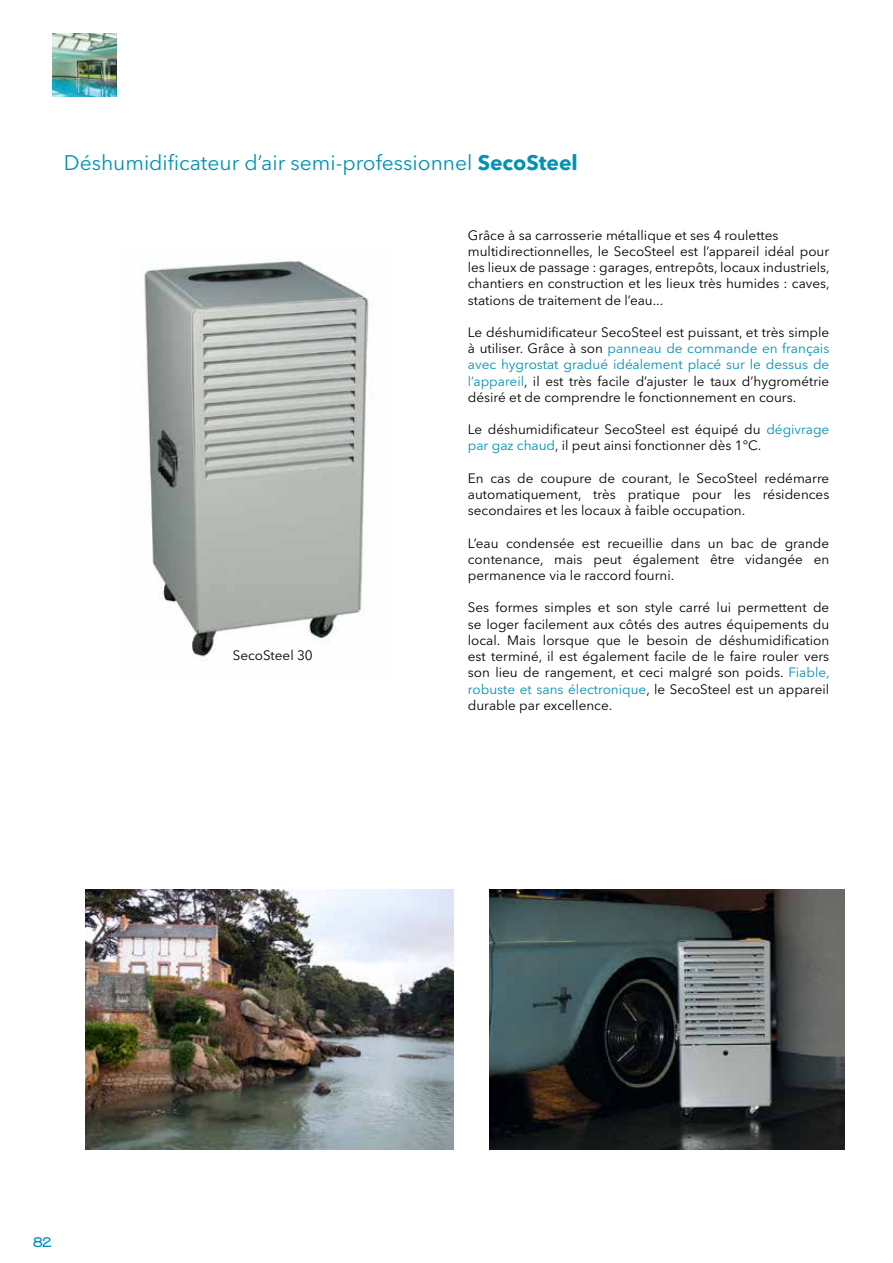
<style>
.page{position:relative;width:893px;height:1263px;background:#fff}
.page>*{position:absolute;margin:0;border:0;box-sizing:border-box;transform-origin:0 0}
.t1{font:21px "Avenir Next LT Pro";color:#0092b3}
.t2{font:900 15px "Walkway";color:#0092b3}
.t3{font:13.5px/16.2px "Avenir Next LT Pro";color:#000;text-align:justify}
.s1{font-weight:700}
.s2{color:#0091b3}
</style>
<div class="page">
<img style="left:53px;top:33px;width:63px;height:64px">
<img style="left:489px;top:890px;width:355px;height:259px">
<img style="left:144px;top:259px;width:225px;height:402px">
<img style="left:86px;top:890px;width:367px;height:259px">
<h1 class="t1" style="left:64px;top:151px;width:515px">Déshumidificateur d’air semi-professionnel <span class="s1">SecoSteel</span></h1>
<p class="t3" style="left:233px;top:647px;width:82px">SecoSteel 30</p>
<p class="t3" style="left:468px;top:227px;width:363px;text-align:left">Grâce à sa carrosserie métallique et ses 4 roulettes multidirectionnelles, le SecoSteel est l’appareil idéal pour les lieux de passage : garages, entrepôts, locaux industriels, chantiers en construction et les lieux très humides : caves, stations de traitement de l’eau...</p>
<p class="t3" style="left:468px;top:324px;width:363px">Le déshumidificateur SecoSteel est puissant, et très simple à utiliser. Grâce à son <span class="s2">panneau de commande en français avec hygrostat gradué idéalement placé sur le dessus de l’appareil</span>, il est très facile d’ajuster le taux d’hygrométrie désiré et de comprendre le fonctionnement en cours.</p>
<p class="t3" style="left:468px;top:421px;width:363px">Le déshumidificateur SecoSteel est équipé du <span class="s2">dégivrage par gaz chaud</span>, il peut ainsi fonctionner dès 1°C.</p>
<p class="t3" style="left:468px;top:470px;width:363px">En cas de coupure de courant, le SecoSteel redémarre automatiquement, très pratique pour les résidences secondaires et les locaux à faible occupation.</p>
<p class="t3" style="left:468px;top:535px;width:363px">L’eau condensée est recueillie dans un bac de grande contenance, mais peut également être vidangée en permanence via le raccord fourni.</p>
<p class="t3" style="left:468px;top:600px;width:363px">Ses formes simples et son style carré lui permettent de se loger facilement aux côtés des autres équipements du local. Mais lorsque que le besoin de déshumidification est terminé, il est également facile de le faire rouler vers son lieu de rangement, et ceci malgré son poids. <span class="s2">Fiable, robuste et sans électronique</span>, le SecoSteel est un appareil durable par excellence.</p>
<p class="t2" style="left:34px;top:1234px;width:19px">82</p>
</div>
